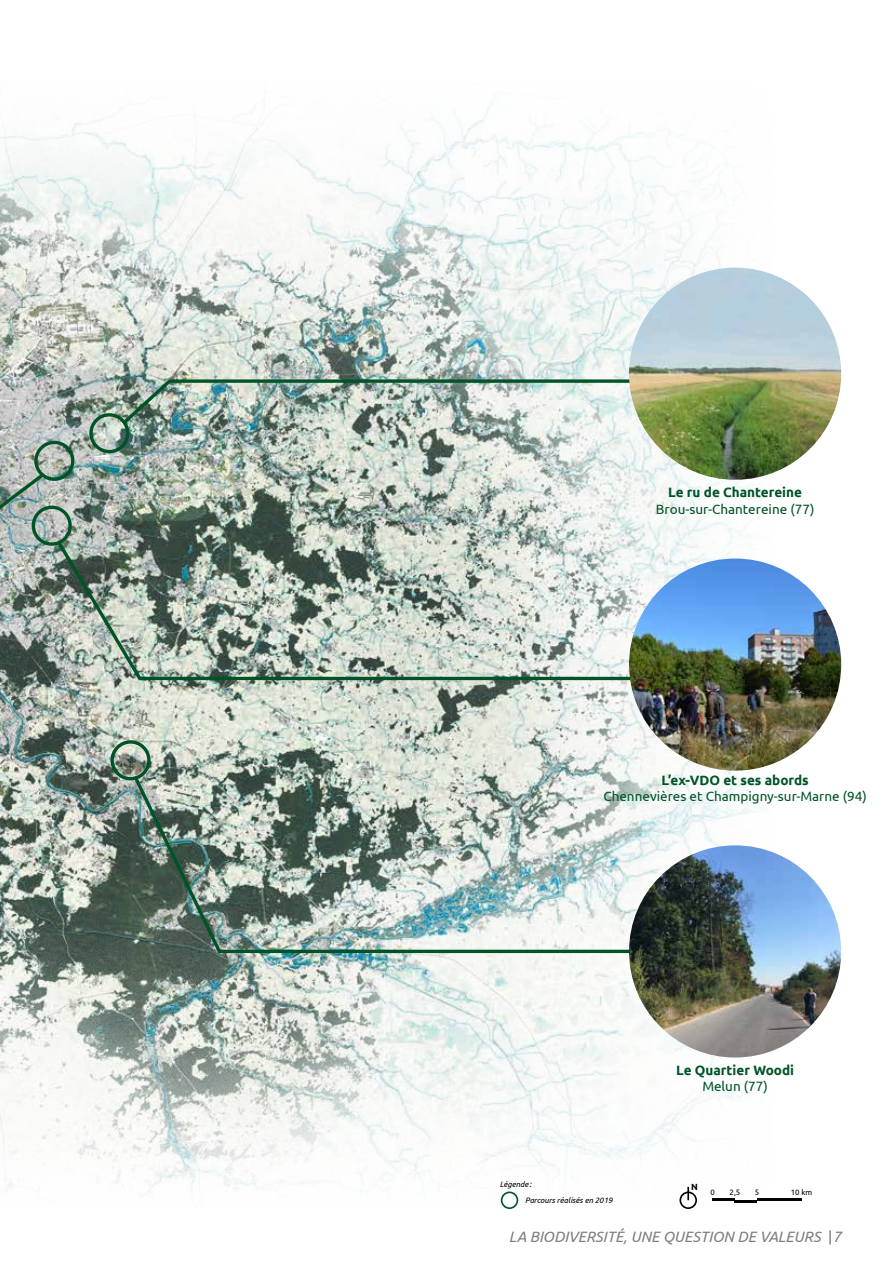
<style>
.page{position:relative;width:893px;height:1263px;background:#fff}
.page>*{position:absolute;margin:0;border:0;box-sizing:border-box;transform-origin:0 0}
.t1{font:italic 15px "Ubuntu";color:#525251}
.t2{font:13.5px "Ubuntu";color:#005326}
.t3{font:700 13.5px "Ubuntu";color:#005326}
.t4{font:700 8.85px "Ubuntu";color:#000}
.t5{font:italic 7.8px/16.4px "Ubuntu";color:#000}
.t6{font:7.8px "Ubuntu";color:#000}
.s1{font-family:"Aller";font-style:normal}
</style>
<div class="page">
<img style="left:0;top:99px;width:773px;height:1110px">
<hr style="left:713px;top:1198px;width:22px;height:2px;background:#020203">
<hr style="left:757px;top:1198px;width:44px;height:2px;background:#020203">
<hr style="left:735px;top:1200px;width:22px;height:3px;background:#020203">
<img style="left:131px;top:772px;width:634px;height:183px">
<img style="left:119px;top:378px;width:524px;height:50px">
<svg style="left:54px;top:538px;width:609px;height:144px;background:#a8b6ac"></svg>
<div style="left:110px;top:740px;width:41px;height:40px;border:3px solid #005326;border-radius:50%"></div>
<div style="left:34px;top:441px;width:40px;height:40px;border:3px solid #005326;border-radius:50%"></div>
<div style="left:32px;top:506px;width:40px;height:40px;border:3px solid #005326;border-radius:50%"></div>
<div style="left:89px;top:413px;width:40px;height:40px;border:3px solid #005326;border-radius:50%"></div>
<img style="left:629px;top:558px;width:212px;height:213px;border-radius:106px">
<img style="left:0;top:470px;width:48px;height:72px">
<img style="left:629px;top:845px;width:212px;height:212px;border-radius:106px">
<img style="left:629px;top:268px;width:212px;height:212px;border-radius:106px">
<div style="left:501px;top:1191px;width:17px;height:18px;border:2px solid #005326;border-radius:50%"></div>
<div style="left:679px;top:1191px;width:18px;height:18px;border:2px solid #000;border-radius:50%"></div>
<svg style="left:687px;top:1187px;width:2px;height:13px"></svg>
<p class="t3" style="left:668px;top:484px;width:135px">Le ru de Chantereine</p>
<p class="t2" style="left:656px;top:501px;width:160px">Brou-sur-Chantereine (77)</p>
<p class="t3" style="left:661px;top:772px;width:149px">L’ex-VDO et ses abords</p>
<p class="t2" style="left:603px;top:788px;width:265px">Chennevières et Champigny-sur-Marne (94)</p>
<p class="t3" style="left:676px;top:1062px;width:120px">Le Quartier Woodi</p>
<p class="t2" style="left:702px;top:1078px;width:67px">Melun (77)</p>
<p class="t5" style="left:525px;top:1176px;width:89px;text-indent:-25px">Légende:<br>Parcours réalisés en 2019</p>
<p class="t6" style="left:710px;top:1187px;width:6px">0</p>
<p class="t6" style="left:730px;top:1187px;width:12px">2,5</p>
<p class="t6" style="left:755px;top:1187px;width:6px">5</p>
<p class="t6" style="left:791px;top:1187px;width:23px">10 km</p>
<p class="t4" style="left:691px;top:1181px;width:8px">N</p>
<p class="t1" style="left:509px;top:1228px;width:334px">LA BIODIVERSITÉ, UNE QUESTION DE VALEURS <span class="s1">|</span>7</p>
</div>
